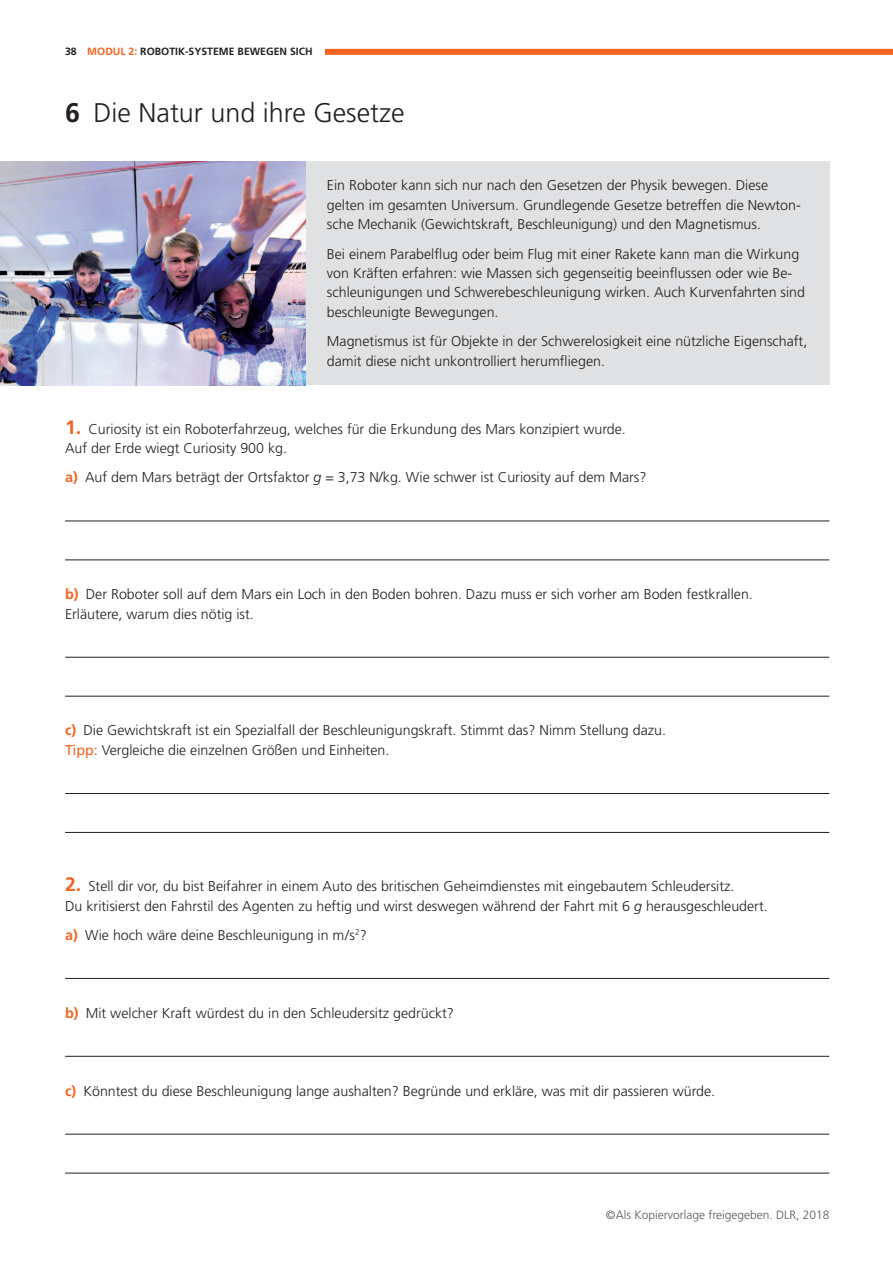
<style>
.page{position:relative;width:893px;height:1263px;background:#fff}
.page>*{position:absolute;margin:0;border:0;box-sizing:border-box;transform-origin:0 0}
.t1{font:300 27px "Frutiger LT Std";color:#231f20}
.t2{font:300 14.25px/19.5px "Frutiger LT Std";color:#231f20}
.t3{font:300 12px "Frutiger LT Std";color:#57585a}
.t4{font:700 10.5px "Frutiger LT Std";color:#231f20}
.s1{color:#f36421}
.s2{font-weight:700}
.s3{font-weight:700;font-size:19.5px;color:#f36421}
.s4{font-weight:700;font-size:14.4px;color:#f36421}
.s5{font-style:italic}
.s6{font-weight:400;color:#f36421}
</style>
<div class="page">
<div style="left:325px;top:49px;width:568px;height:6px;background:#f36421"></div>
<div style="left:306px;top:161px;width:523px;height:224px;background:#e0e1e3"></div>
<img style="left:0;top:161px;width:306px;height:224px">
<hr style="left:65px;top:521px;width:764px;height:1px;background:#231f20">
<hr style="left:65px;top:560px;width:764px;height:1px;background:#231f20">
<hr style="left:65px;top:657px;width:764px;height:1px;background:#231f20">
<hr style="left:65px;top:696px;width:764px;height:1px;background:#231f20">
<hr style="left:65px;top:793px;width:764px;height:1px;background:#231f20">
<hr style="left:65px;top:832px;width:764px;height:1px;background:#231f20">
<hr style="left:65px;top:978px;width:764px;height:1px;background:#231f20">
<hr style="left:65px;top:1056px;width:764px;height:1px;background:#231f20">
<hr style="left:65px;top:1134px;width:764px;height:1px;background:#231f20">
<hr style="left:65px;top:1173px;width:764px;height:1px;background:#231f20">
<p class="t4" style="left:65px;top:47px;width:249px">38 <span class="s1">MODUL 2:</span> ROBOTIK-SYSTEME BEWEGEN SICH</p>
<h1 class="t1" style="left:65px;top:101px;width:341px"><span class="s2">6</span> Die Natur und ihre Gesetze</h1>
<p class="t2" style="left:327px;top:176px;width:475px">Ein Roboter kann sich nur nach den Gesetzen der Physik bewegen. Diese gelten im gesamten Universum. Grundlegende Gesetze betreffen die Newton&shy;sche Mechanik (Gewichtskraft, Beschleunigung) und den Magnetismus.</p>
<p class="t2" style="left:327px;top:245px;width:480px">Bei einem Parabelflug oder beim Flug mit einer Rakete kann man die Wirkung von Kräften erfahren: wie Massen sich gegenseitig beeinflussen oder wie Be&shy;schleunigungen und Schwerebeschleunigung wirken. Auch Kurvenfahrten sind beschleunigte Bewegungen.</p>
<p class="t2" style="left:327px;top:332px;width:482px">Magnetismus ist für Objekte in der Schwerelosigkeit eine nützliche Eigenschaft, damit diese nicht unkontrolliert herumfliegen.</p>
<p class="t2" style="left:65px;top:420px;width:562px"><span class="s3">1.</span> Curiosity ist ein Roboterfahrzeug, welches für die Erkundung des Mars konzipiert wurde.<br>Auf der Erde wiegt Curiosity 900 kg.</p>
<p class="t2" style="left:65px;top:468px;width:583px"><span class="s4">a)</span> Auf dem Mars beträgt der Ortsfaktor <span class="s5">g</span> = 3,73 N/kg. Wie schwer ist Curiosity auf dem Mars?</p>
<p class="t2" style="left:65px;top:585px;width:689px"><span class="s4">b)</span> Der Roboter soll auf dem Mars ein Loch in den Boden bohren. Dazu muss er sich vorher am Boden festkrallen.<br>Erläutere, warum dies nötig ist.</p>
<p class="t2" style="left:65px;top:721px;width:602px"><span class="s4">c)</span> Die Gewichtskraft ist ein Spezialfall der Beschleunigungskraft. Stimmt das? Nimm Stellung dazu.<br><span class="s6">Tipp:</span> Vergleiche die einzelnen Größen und Einheiten.</p>
<p class="t2" style="left:65px;top:877px;width:704px"><span class="s3">2.</span> Stell dir vor, du bist Beifahrer in einem Auto des britischen Geheimdienstes mit eingebautem Schleudersitz.<br>Du kritisierst den Fahrstil des Agenten zu heftig und wirst deswegen während der Fahrt mit 6 <span class="s5">g</span> herausgeschleudert.</p>
<p class="t2" style="left:65px;top:926px;width:303px"><span class="s4">a)</span> Wie hoch wäre deine Beschleunigung in m / s<sup>2</sup>?</p>
<p class="t2" style="left:65px;top:1004px;width:390px"><span class="s4">b)</span> Mit welcher Kraft würdest du in den Schleudersitz gedrückt?</p>
<p class="t2" style="left:65px;top:1082px;width:651px"><span class="s4">c)</span> Könntest du diese Beschleunigung lange aushalten? Begründe und erkläre, was mit dir passieren würde.</p>
<p class="t3" style="left:606px;top:1210px;width:225px">© Als Kopiervorlage freigegeben. DLR, 2018</p>
</div>
